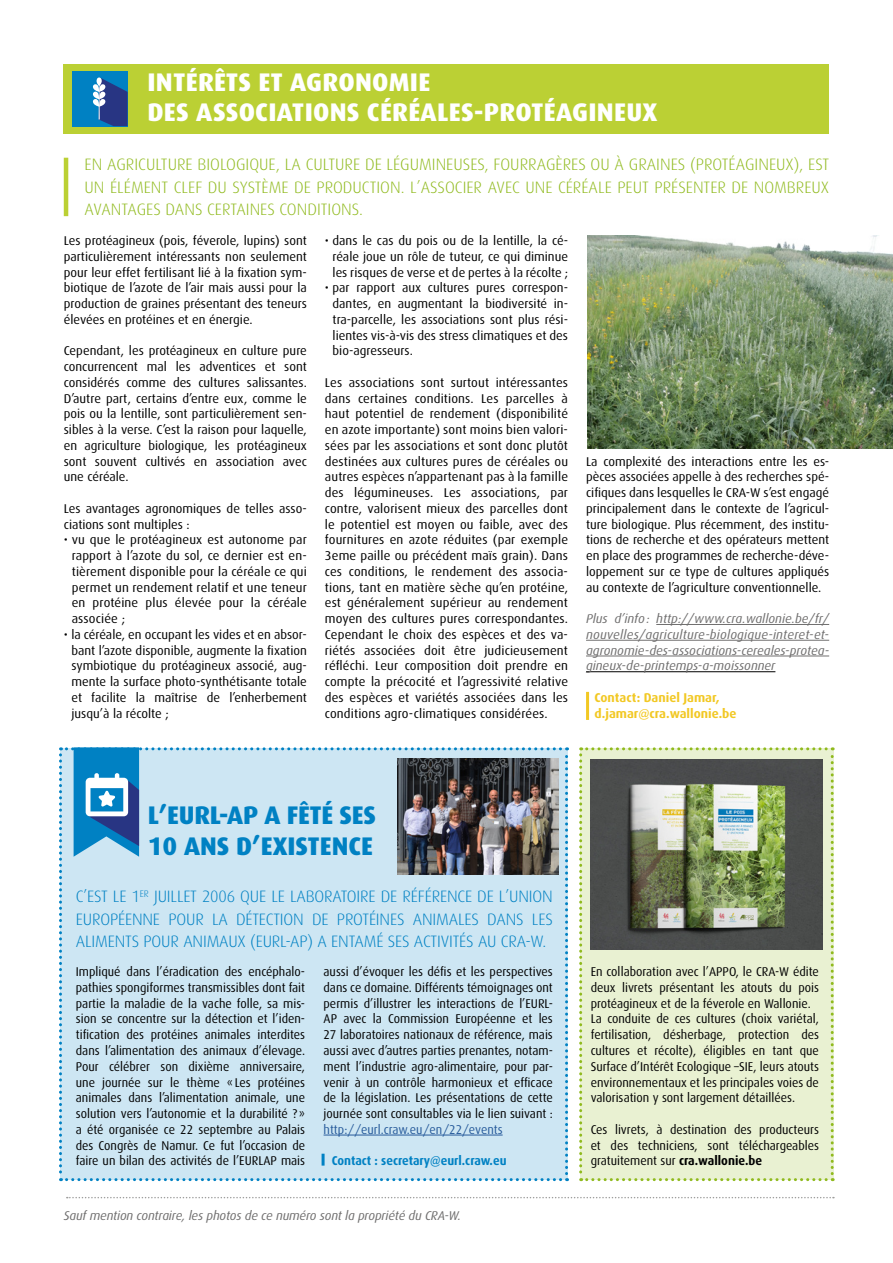
<style>
.page{position:relative;width:893px;height:1263px;background:#fff}
.page>*{position:absolute;margin:0;border:0;box-sizing:border-box;transform-origin:0 0}
.TITRE_1{font:800 25.5px/30.6px "Dax";letter-spacing:.01em;color:#fff}
.TITRE_1-2{font:800 25.5px/30.6px "Dax";letter-spacing:-.005em;color:#0081c3}
.BODY{font:300 16.5px/22.5px "Dax";color:#90ba1e;text-align:justify}
.BODY-2{font:300 16.5px/22.5px "Dax";letter-spacing:-.01em;color:#0081c3;text-align:justify}
.t1{font:12.75px/15.8px "Dax";color:#000;text-align:justify}
.t2{font:12.75px/15.8px "Dax";color:#000;text-align:justify;scale:.96 1}
.t3{font:italic 12.75px/15.8px "Dax";letter-spacing:-.01em;color:#706f6f;text-align:justify}
.t4{font:700 12.75px/15.8px "Dax";color:#f2c823}
.t5{font:700 12.75px "Dax";color:#0081c3;scale:.95 1}
.s1{color:#275b9b}
.s2{font-weight:700}
</style>
<div class="page">
<svg style="left:67px;top:1197px;width:767px;height:1px"></svg>
<hr style="left:656px;top:624px;width:173px;height:1px;background:#706f6f">
<hr style="left:586px;top:640px;width:243px;height:1px;background:#706f6f">
<hr style="left:586px;top:656px;width:243px;height:1px;background:#706f6f">
<hr style="left:586px;top:671px;width:189px;height:1px;background:#000">
<div style="left:64px;top:64px;width:765px;height:69px;background:#bbd034"></div>
<img style="left:588px;top:235px;width:305px;height:214px">
<hr style="left:586px;top:692px;width:3px;height:28px;background:#f2c823">
<hr style="left:64px;top:158px;width:4px;height:58px;background:#bbd034">
<div style="left:579px;top:747px;width:255px;height:434px;background:#e9f1d2"></div>
<img style="left:590px;top:759px;width:233px;height:190px">
<div style="left:72px;top:71px;width:56px;height:55px;background:#0081c3"></div>
<svg style="left:92px;top:78px;width:36px;height:48px"></svg>
<svg style="left:59px;top:747px;width:509px;height:434px;background:#bcd6e3"></svg>
<p class="TITRE_1" style="left:147px;top:67px;width:511px">INTÉRÊTS ET AGRONOMIE<br>DES ASSOCIATIONS CÉRÉALES-PROTÉAGINEUX</p>
<p class="BODY" style="left:85px;top:154px;width:746px">EN AGRICULTURE BIOLOGIQUE, LA CULTURE DE LÉGUMINEUSES, FOURRAGÈRES OU À GRAINES (PROTÉAGINEUX), EST UN ÉLÉMENT CLEF DU SYSTÈME DE PRODUCTION. L’ASSOCIER AVEC UNE CÉRÉALE PEUT PRÉSENTER DE NOMBREUX AVANTAGES DANS CERTAINES CONDITIONS.</p>
<p class="t1" style="left:64px;top:233px;width:245px">Les protéagineux (pois, féverole, lupins) sont particulièrement intéressants non seulement pour leur effet fertilisant lié à la fixation sym&shy;biotique de l’azote de l’air mais aussi pour la production de graines présentant des teneurs élevées en protéines et en énergie.</p>
<p class="t1" style="left:64px;top:343px;width:245px">Cependant, les protéagineux en culture pure concurrencent mal les adventices et sont considérés comme des cultures salissantes.<br>D’autre part, certains d’entre eux, comme le pois ou la lentille, sont particulièrement sen&shy;sibles à la verse. C’est la raison pour laquelle, en agriculture biologique, les protéagineux sont souvent cultivés en association avec une céréale.</p>
<p class="t1" style="left:64px;top:501px;width:245px">Les avantages agronomiques de telles asso&shy;ciations sont multiples :</p>
<p class="t1" style="left:72px;top:532px;width:237px;text-indent:-8px">• vu que le protéagineux est autonome par rapport à l’azote du sol, ce dernier est en&shy;tièrement disponible pour la céréale ce qui permet un rendement relatif et une teneur en protéine plus élevée pour la céréale associée ;</p>
<p class="t1" style="left:71px;top:627px;width:237px;text-indent:-8px">• la céréale, en occupant les vides et en absor&shy;bant l’azote disponible, augmente la fixation symbiotique du protéagineux associé, aug&shy;mente la surface photo-synthétisante totale et facilite la maîtrise de l’enherbement jusqu’à la récolte ;</p>
<p class="t1" style="left:325px;top:233px;width:245px;text-align:center">• dans le cas du pois ou de la lentille, la cé&shy;réale joue un rôle de tuteur, ce qui diminue les risques de verse et de pertes à la récolte ;</p>
<p class="t1" style="left:333px;top:280px;width:237px;text-indent:-8px">• par rapport aux cultures pures correspon&shy;dantes, en augmentant la biodiversité in&shy;tra-parcelle, les associations sont plus rési&shy;lientes vis-à-vis des stress climatiques et des bio-agresseurs.</p>
<p class="t1" style="left:325px;top:375px;width:245px">Les associations sont surtout intéressantes dans certaines conditions. Les parcelles à haut potentiel de rendement (disponibilité en azote importante) sont moins bien valori&shy;sées par les associations et sont donc plutôt destinées aux cultures pures de céréales ou autres espèces n’appartenant pas à la famille des légumineuses. Les associations, par contre, valorisent mieux des parcelles dont le potentiel est moyen ou faible, avec des fournitures en azote réduites (par exemple 3eme paille ou précédent maïs grain). Dans ces conditions, le rendement des associa&shy;tions, tant en matière sèche qu’en protéine, est généralement supérieur au rendement moyen des cultures pures correspondantes.<br>Cependant le choix des espèces et des va&shy;riétés associées doit être judicieusement réfléchi. Leur composition doit prendre en compte la précocité et l’agressivité relative des espèces et variétés associées dans les conditions agro-climatiques considérées.</p>
<p class="t1" style="left:586px;top:453px;width:245px">La complexité des interactions entre les es&shy;pèces associées appelle à des recherches spé&shy;cifiques dans lesquelles le CRA-W s’est engagé principalement dans le contexte de l’agricul&shy;ture biologique. Plus récemment, des institu&shy;tions de recherche et des opérateurs mettent en place des programmes de recherche-déve&shy;loppement sur ce type de cultures appliqués au contexte de l’agriculture conventionnelle.</p>
<p class="t3" style="left:586px;top:611px;width:245px">Plus d’info: http://www.cra.wallonie.be/fr/ nouvelles/agriculture-biologique-interet-et&shy;agronomie-des-associations-cereales-protea&shy;gineux-de-printemps-a-moissonner</p>
<p class="t4" style="left:595px;top:690px;width:144px">Contact: Daniel Jamar, d.jamar@cra.wallonie.be</p>
<p class="TITRE_1-2" style="left:148px;top:800px;width:230px">L’EURL-AP A FÊTÉ SES<br>10 ANS D’EXISTENCE</p>
<p class="BODY-2" style="left:76px;top:886px;width:478px">C’EST LE 1<sup>ER</sup> JUILLET 2006 QUE LE LABORATOIRE DE RÉFÉRENCE DE L’UNION EUROPÉENNE POUR LA DÉTECTION DE PROTÉINES ANIMALES DANS LES ALIMENTS POUR ANIMAUX (EURL-AP) A ENTAMÉ SES ACTIVITÉS AU CRA-W.</p>
<p class="t2" style="left:76px;top:964px;width:240px">Impliqué dans l’éradication des encéphalo&shy;pathies spongiformes transmissibles dont fait partie la maladie de la vache folle, sa mis&shy;sion se concentre sur la détection et l’iden&shy;tification des protéines animales interdites dans l’alimentation des animaux d’élevage.<br>Pour célébrer son dixième anniversaire, une journée sur le thème «Les protéines animales dans l’alimentation animale, une solution vers l’autonomie et la durabilité ?» a été organisée ce 22 septembre au Palais des Congrès de Namur. Ce fut l’occasion de faire un bilan des activités de l’EURLAP mais</p>
<p class="t2" style="left:324px;top:964px;width:240px">aussi d’évoquer les défis et les perspectives dans ce domaine. Différents témoignages ont permis d’illustrer les interactions de l’EURL-AP avec la Commission Européenne et les 27 laboratoires nationaux de référence, mais aussi avec d’autres parties prenantes, notam&shy;ment l’industrie agro-alimentaire, pour par&shy;venir à un contrôle harmonieux et efficace de la législation. Les présentations de cette journée sont consultables via le lien suivant : <span class="s1">http://eurl.craw.eu/en/22/events</span></p>
<p class="t5" style="left:332px;top:1154px;width:185px">Contact : secretary@eurl.craw.eu</p>
<p class="t3" style="left:64px;top:1207px;width:399px">Sauf mention contraire, les photos de ce numéro sont la propriété du CRA-W.</p>
<p class="t2" style="left:591px;top:964px;width:239px">En collaboration avec l’APPO, le CRA-W édite deux livrets présentant les atouts du pois protéagineux et de la féverole en Wallonie.</p>
<p class="t2" style="left:591px;top:1011px;width:239px">La conduite de ces cultures (choix variétal, fertilisation, désherbage, protection des cultures et récolte), éligibles en tant que Surface d’Intérêt Ecologique –SIE, leurs atouts environnementaux et les principales voies de valorisation y sont largement détaillées.</p>
<p class="t2" style="left:591px;top:1121px;width:239px">Ces livrets, à destination des producteurs et des techniciens, sont téléchargeables gratuitement sur <span class="s2">cra.wallonie.be</span></p>
</div>
